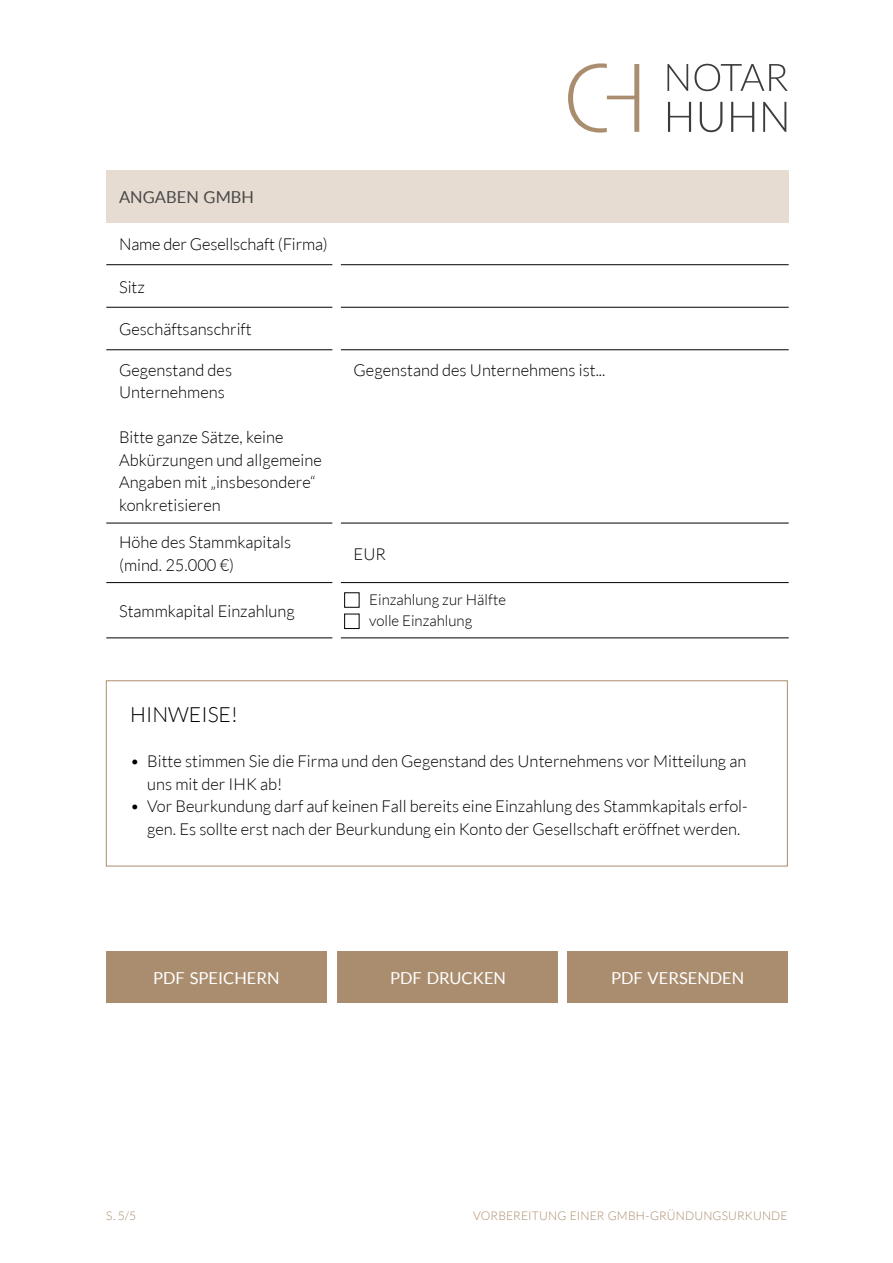
<style>
.page{position:relative;width:893px;height:1263px;background:#fff}
.page>*{position:absolute;margin:0;border:0;box-sizing:border-box;transform-origin:0 0}
.t1{font:300 21px "Lato";color:#000}
.t2{font:300 16.5px/22.5px "Lato";color:#000}
.t3{font:16.5px "Lato";color:#fff}
.t4{font:16.5px "Lato";color:#4a4a49}
.t5{font:300 15px/21px "Lato";color:#000}
.t6{font:300 12px "Lato";letter-spacing:.015em;color:#aa8d6e}
</style>
<div class="page">
<svg style="left:667px;top:64px;width:21px;height:27px"></svg>
<svg style="left:694px;top:64px;width:94px;height:27px"></svg>
<svg style="left:668px;top:102px;width:23px;height:30px"></svg>
<svg style="left:700px;top:102px;width:22px;height:30px"></svg>
<svg style="left:731px;top:102px;width:23px;height:30px"></svg>
<svg style="left:763px;top:102px;width:23px;height:30px"></svg>
<svg style="left:568px;top:63px;width:71px;height:70px"></svg>
<div style="left:106px;top:951px;width:221px;height:51px;background:#aa8d6e"></div>
<div style="left:337px;top:951px;width:220px;height:51px;background:#aa8d6e"></div>
<div style="left:568px;top:951px;width:220px;height:51px;background:#aa8d6e"></div>
<div style="left:106px;top:170px;width:683px;height:52px;background:#e6dcd2"></div>
<hr style="left:106px;top:264px;width:226px;height:1px;background:#000">
<hr style="left:341px;top:264px;width:448px;height:1px;background:#000">
<hr style="left:106px;top:307px;width:226px;height:1px;background:#000">
<hr style="left:341px;top:307px;width:448px;height:1px;background:#000">
<hr style="left:106px;top:582px;width:226px;height:1px;background:#000">
<hr style="left:341px;top:582px;width:448px;height:1px;background:#000">
<hr style="left:106px;top:638px;width:226px;height:1px;background:#000">
<hr style="left:341px;top:638px;width:448px;height:1px;background:#000">
<hr style="left:106px;top:349px;width:226px;height:1px;background:#000">
<hr style="left:341px;top:349px;width:448px;height:1px;background:#000">
<hr style="left:106px;top:523px;width:226px;height:1px;background:#000">
<hr style="left:341px;top:523px;width:448px;height:1px;background:#000">
<div style="left:344px;top:614px;width:15px;height:15px;border:1px solid #000"></div>
<div style="left:106px;top:680px;width:682px;height:186px;border:1px solid #aa8d6e"></div>
<p class="t4" style="left:119px;top:188px;width:136px">ANGABEN GMBH</p>
<p class="t2" style="left:119px;top:233px;width:210px">Name der Gesellschaft (Firma)</p>
<p class="t2" style="left:119px;top:275px;width:27px">Sitz</p>
<p class="t2" style="left:119px;top:318px;width:134px">Geschäftsanschrift</p>
<p class="t2" style="left:119px;top:359px;width:115px">Gegenstand des<br>Unternehmens</p>
<p class="t2" style="left:119px;top:426px;width:204px">Bitte ganze Sätze, keine<br>Abkürzungen und allgemeine<br>Angaben mit „insbesondere“ konkretisieren</p>
<p class="t2" style="left:354px;top:359px;width:253px">Gegenstand des Unternehmens ist...</p>
<p class="t2" style="left:119px;top:531px;width:174px">Höhe des Stammkapitals (mind. 25.000 €)</p>
<p class="t2" style="left:354px;top:542px;width:34px">EUR</p>
<p class="t2" style="left:119px;top:600px;width:177px">Stammkapital Einzahlung</p>
<p class="t5" style="left:369px;top:589px;width:138px">Einzahlung zur Hälfte volle Einzahlung</p>
<p class="t1" style="left:130px;top:703px;width:109px">HINWEISE!</p>
<p class="t2" style="left:147px;top:750px;width:601px;text-indent:-17px">• Bitte stimmen Sie die Firma und den Gegenstand des Unternehmens vor Mitteilung an uns mit der IHK ab!</p>
<p class="t2" style="left:130px;top:795px;width:619px;text-align:center">• Vor Beurkundung darf auf keinen Fall bereits eine Einzahlung des Stammkapitals erfol&shy;gen. Es sollte erst nach der Beurkundung ein Konto der Gesellschaft eröffnet werden.</p>
<p class="t3" style="left:153px;top:969px;width:128px">PDF SPEICHERN</p>
<p class="t3" style="left:390px;top:969px;width:117px">PDF DRUCKEN</p>
<p class="t3" style="left:611px;top:969px;width:135px">PDF VERSENDEN</p>
<p class="t6" style="left:106px;top:1209px;width:31px">S. 5/5</p>
<p class="t6" style="left:473px;top:1210px;width:316px">VORBEREITUNG EINER GMBH-GRÜNDUNGSURKUNDE</p>
</div>
